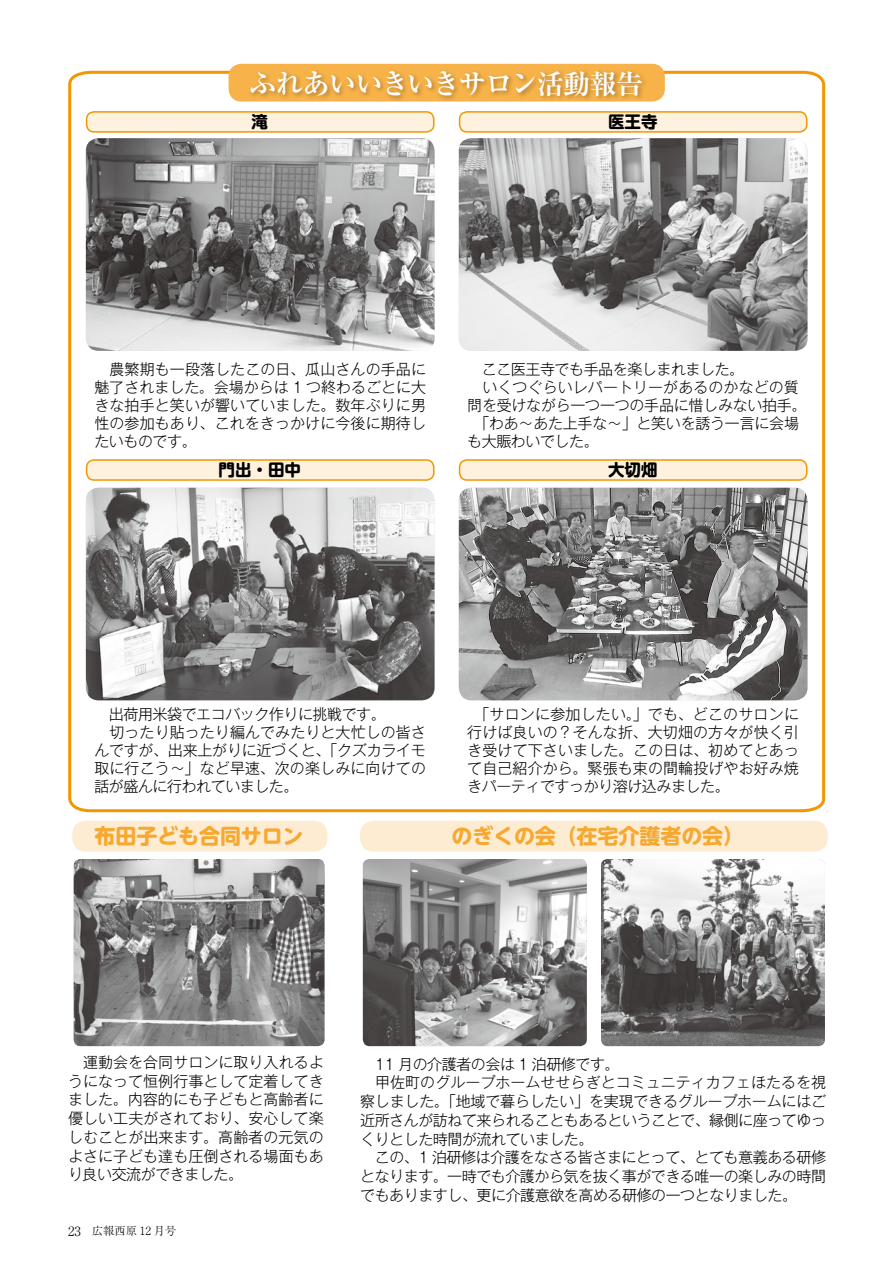
<style>
.page{position:relative;width:893px;height:1263px;background:#fff}
.page>*{position:absolute;margin:0;border:0;box-sizing:border-box;transform-origin:0 0}
.t1{font:700 27.75px "Ryumin Pr 6";letter-spacing:-.06em;color:#fff}
.t2{font:700 21px "UD Shin M Go Pro";letter-spacing:-.005em;color:#f6a930}
.t3{font:700 16.5px "Shin M Go Pro";color:#000}
.t4{font:300 15px/18px "Gothic MB101 Pr 6";letter-spacing:-.015em;color:#000;text-align:justify}
.t5{font:300 12.75px "Ryumin Pr 6";color:#000}
.t6{font:300 11.25px "Ryumin Pr 6";color:#000}
.s1{font-size:27px}
</style>
<div class="page">
<svg style="left:68px;top:69px;width:758px;height:744px"></svg>
<div style="left:229px;top:64px;width:436px;height:38px;background:#f7b249;border-radius:13px"></div>
<div style="left:249px;top:69px;width:399px;height:33px;background:#000;opacity:.3"></div>
<div style="left:87px;top:112px;width:347px;height:20px;background:#fef1de;border-radius:8px"></div>
<div style="left:86px;top:111px;width:349px;height:22px;border:2px solid #f39700;border-radius:8px"></div>
<div style="left:87px;top:460px;width:347px;height:20px;background:#fef1de;border-radius:8px"></div>
<div style="left:86px;top:459px;width:349px;height:22px;border:2px solid #f39700;border-radius:8px"></div>
<img style="left:86px;top:138px;width:349px;height:213px">
<img style="left:86px;top:488px;width:349px;height:212px">
<div style="left:460px;top:112px;width:347px;height:20px;background:#fef1de;border-radius:8px"></div>
<div style="left:459px;top:111px;width:348px;height:22px;border:2px solid #f39700;border-radius:8px"></div>
<div style="left:460px;top:460px;width:347px;height:20px;background:#fef1de;border-radius:8px"></div>
<div style="left:459px;top:459px;width:348px;height:22px;border:2px solid #f39700;border-radius:8px"></div>
<img style="left:459px;top:138px;width:348px;height:213px">
<img style="left:459px;top:488px;width:348px;height:212px">
<div style="left:360px;top:821px;width:468px;height:31px;background:#feecd2;border-radius:14px"></div>
<div style="left:72px;top:821px;width:255px;height:31px;background:#feecd2;border-radius:14px"></div>
<img style="left:601px;top:859px;width:224px;height:187px">
<img style="left:363px;top:859px;width:224px;height:187px">
<img style="left:74px;top:859px;width:250px;height:187px">
<h1 class="t1" style="left:249px;top:62px;width:396px">ふれあいいきいきサロン<span class="s1">活動報告</span></h1>
<p class="t3" style="left:252px;top:108px;width:18px">滝</p>
<p class="t3" style="left:608px;top:108px;width:51px">医王寺</p>
<p class="t4" style="left:94px;top:359px;width:333px">　農繁期も一段落したこの日、瓜山さんの手品に魅了されました。会場からは 1 つ終わるごとに大きな拍手と笑いが響いていました。数年ぶりに男性の参加もあり、これをきっかけに今後に期待したいものです。</p>
<p class="t3" style="left:219px;top:456px;width:84px">門出・田中</p>
<p class="t4" style="left:467px;top:359px;width:341px;text-align:left">　ここ医王寺でも手品を楽しまれました。<br>　いくつぐらいレパートリーがあるのかなどの質問を受けながら一つ一つの手品に惜しみない拍手。　「わあ～あた上手な～」と笑いを誘う一言に会場も大賑わいでした。</p>
<p class="t3" style="left:608px;top:456px;width:51px">大切畑</p>
<p class="t4" style="left:94px;top:704px;width:333px;text-align:left">　出荷用米袋でエコバック作りに挑戦です。<br>　切ったり貼ったり編んでみたりと大忙しの皆さんですが、出来上がりに近づくと、「クズカライモ取に行こう～」など早速、次の楽しみに向けての話が盛んに行われていました。</p>
<h2 class="t2" style="left:95px;top:819px;width:210px">布田子ども合同サロン</h2>
<p class="t4" style="left:467px;top:704px;width:333px">　「サロンに参加したい。」でも、どこのサロンに行けば良いの？そんな折、大切畑の方々が快く引き受けて下さいました。この日は、初めてとあって自己紹介から。緊張も束の間輪投げやお好み焼きパーティですっかり溶け込みました。</p>
<h2 class="t2" style="left:451px;top:819px;width:294px">のぎくの会（在宅介護者の会(</h2>
<p class="t4" style="left:68px;top:1051px;width:257px;line-height:18.8px">　運動会を合同サロンに取り入れるようになって恒例行事として定着してきました。内容的にも子どもと高齢者に優しい工夫がされており、安心して楽しむことが出来ます。高齢者の元気のよさに子ども達も圧倒される場面もあり良い交流ができました。</p>
<p class="t6" style="left:81px;top:1222px;width:97px">　広報西原 12 月号</p>
<p class="t5" style="left:68px;top:1221px;width:14px">23</p>
<p class="t4" style="left:360px;top:1053px;width:467px;line-height:18.8px;text-align:left">　11 月の介護者の会は 1 泊研修です。<br>　甲佐町のグループホームせせらぎとコミュニティカフェほたるを視察しました。「地域で暮らしたい」を実現できるグループホームにはご近所さんが訪ねて来られることもあるということで、縁側に座ってゆっくりとした時間が流れていました。<br>　この、1 泊研修は介護をなさる皆さまにとって、とても意義ある研修となります。一時でも介護から気を抜く事ができる唯一の楽しみの時間でもありますし、更に介護意欲を高める研修の一つとなりました。</p>
</div>
